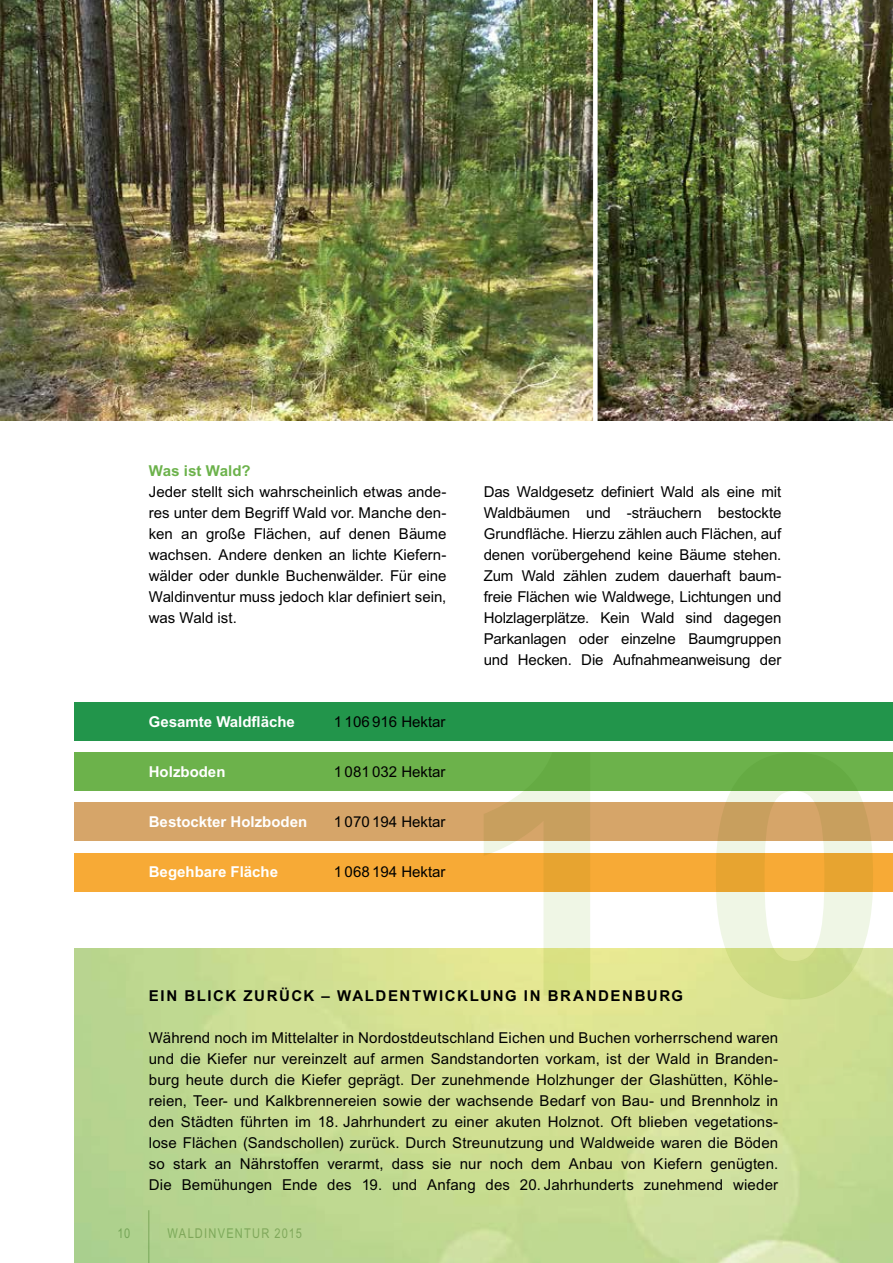
<style>
.page{position:relative;width:893px;height:1263px;background:#fff}
.page>*{position:absolute;margin:0;border:0;box-sizing:border-box;transform-origin:0 0}
.t1{font:15px/21px "Arial MT Std";color:#000;text-align:justify}
.t2{font:700 15px "Arial MT Std";color:#fff}
.t3{font:700 15px "Arial MT Std";letter-spacing:.105em;color:#000}
.t4{font:700 15px "Arial MT Std";letter-spacing:.005em;color:#6cb24b}
.t5{font:13.5px "Arial Narrow MT Std";letter-spacing:.09em;color:#446d4c}
</style>
<div class="page">
<img style="left:0;top:0;width:593px;height:421px">
<img style="left:598px;top:0;width:295px;height:421px">
<img style="left:74px;top:948px;width:819px;height:315px">
<div style="left:74px;top:702px;width:819px;height:39px;background:#22954b"></div>
<div style="left:74px;top:752px;width:819px;height:39px;background:#6cb24b"></div>
<div style="left:74px;top:802px;width:819px;height:39px;background:#d6a569"></div>
<div style="left:74px;top:853px;width:819px;height:38px;background:#f7aa36"></div>
<svg style="left:484px;top:791px;width:409px;height:208px"></svg>
<p class="t4" style="left:149px;top:462px;width:103px">Was ist Wald?</p>
<p class="t1" style="left:149px;top:481px;width:299px">Jeder stellt sich wahrscheinlich etwas ande&shy;res unter dem Begriff Wald vor. Manche den&shy;ken an große Flächen, auf denen Bäume wachsen. Andere denken an lichte Kiefern&shy;wälder oder dunkle Buchenwälder. Für eine Waldinventur muss jedoch klar definiert sein, was Wald ist.</p>
<p class="t1" style="left:484px;top:481px;width:299px">Das Waldgesetz definiert Wald als eine mit Waldbäumen und -sträuchern bestockte Grundfläche. Hierzu zählen auch Flächen, auf denen vorübergehend keine Bäume stehen.<br>Zum Wald zählen zudem dauerhaft baum&shy;freie Flächen wie Waldwege, Lichtungen und Holzlagerplätze. Kein Wald sind dagegen Parkanlagen oder einzelne Baumgruppen und Hecken. Die Aufnahmeanweisung der</p>
<p class="t2" style="left:149px;top:713px;width:148px">Gesamte Waldfläche</p>
<p class="t1" style="left:334px;top:711px;width:113px">1 106 916 Hektar</p>
<p class="t2" style="left:149px;top:763px;width:78px">Holzboden</p>
<p class="t1" style="left:334px;top:761px;width:113px">1 081 032 Hektar</p>
<p class="t2" style="left:149px;top:813px;width:160px">Bestockter Holzboden</p>
<p class="t1" style="left:334px;top:811px;width:113px">1 070 194 Hektar</p>
<p class="t2" style="left:149px;top:863px;width:131px">Begehbare Fläche</p>
<p class="t1" style="left:334px;top:862px;width:113px">1 068 194 Hektar</p>
<p class="t3" style="left:149px;top:987px;width:536px">EIN BLICK ZURÜCK – WALDENTWICKLUNG IN BRANDENBURG</p>
<p class="t1" style="left:149px;top:1027px;width:631px">Während noch im Mittelalter in Nordostdeutschland Eichen und Buchen vorherrschend waren und die Kiefer nur vereinzelt auf armen Sandstandorten vorkam, ist der Wald in Branden&shy;burg heute durch die Kiefer geprägt. Der zunehmende Holzhunger der Glashütten, Köhle&shy;reien, Teer- und Kalkbrennereien sowie der wachsende Bedarf von Bau- und Brennholz in den Städten führten im 18. Jahrhundert zu einer akuten Holznot. Oft blieben vegetations&shy;lose Flächen (Sandschollen) zurück. Durch Streunutzung und Waldweide waren die Böden so stark an Nährstoffen verarmt, dass sie nur noch dem Anbau von Kiefern genügten.<br>Die Bemühungen Ende des 19. und Anfang des 20. Jahrhunderts zunehmend wieder</p>
<p class="t5" style="left:117px;top:1225px;width:14px">10</p>
<p class="t5" style="left:168px;top:1225px;width:136px">WALDINVENTUR 2015</p>
</div>
